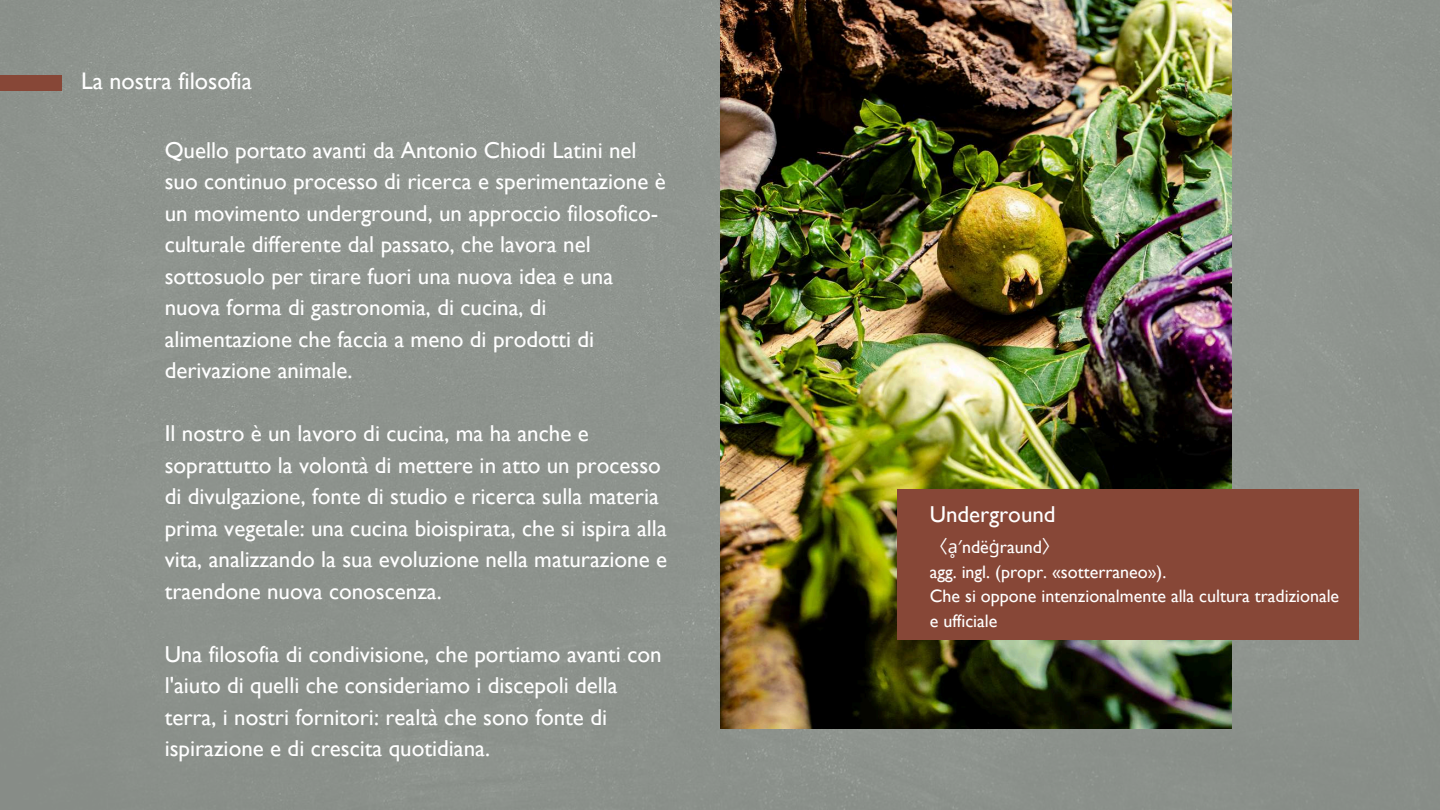
<style>
.page{position:relative;width:1440px;height:810px;background:#8d938d}
.page>*{position:absolute;margin:0;border:0;box-sizing:border-box;transform-origin:0 0}
.t1{font:24px "Gill Sans";color:#fff}
.t2{font:23px/31.5px "Gill Sans";color:#fff}
.t3{font:18px/24.8px "Gill Sans";color:#fff}
.s1{font-family:"Noto Sans CJ Ksc"}
.s2{font-family:"Noto Sans"}
</style>
<div class="page">
<img style="left:720px;top:0;width:512px;height:729px">
<div style="left:897px;top:490px;width:462px;height:150px;background:#874737"></div>
<div style="left:0;top:75px;width:62px;height:15px;background:#874737"></div>
<p class="t1" style="left:81px;top:67px;width:173px">La nostra filosofia</p>
<p class="t2" style="left:165px;top:134px;width:503px">Quello portato avanti da Antonio Chiodi Latini nel suo continuo processo di ricerca e sperimentazione è un movimento underground, un approccio filosofico&shy;culturale differente dal passato, che lavora nel sottosuolo per tirare fuori una nuova idea e una nuova forma di gastronomia, di cucina, di alimentazione che faccia a meno di prodotti di derivazione animale.</p>
<p class="t2" style="left:165px;top:417px;width:504px">Il nostro è un lavoro di cucina, ma ha anche e soprattutto la volontà di mettere in atto un processo di divulgazione, fonte di studio e ricerca sulla materia prima vegetale: una cucina bioispirata, che si ispira alla vita, analizzando la sua evoluzione nella maturazione e traendone nuova conoscenza.</p>
<p class="t2" style="left:165px;top:638px;width:498px">Una filosofia di condivisione, che portiamo avanti con l'aiuto di quelli che consideriamo i discepoli della terra, i nostri fornitori: realtà che sono fonte di ispirazione e di crescita quotidiana.</p>
<p class="t2" style="left:930px;top:498px;width:127px">Underground</p>
<p class="t3" style="left:930px;top:534px;width:411px"><span class="s1">〈</span><span class="s2">ḁ′</span>ndë<span class="s2">ġ</span>raund<span class="s1">〉<br></span>agg. ingl. (propr. «sotterraneo»).<br>Che si oppone intenzionalmente alla cultura tradizionale e ufficiale</p>
</div>
